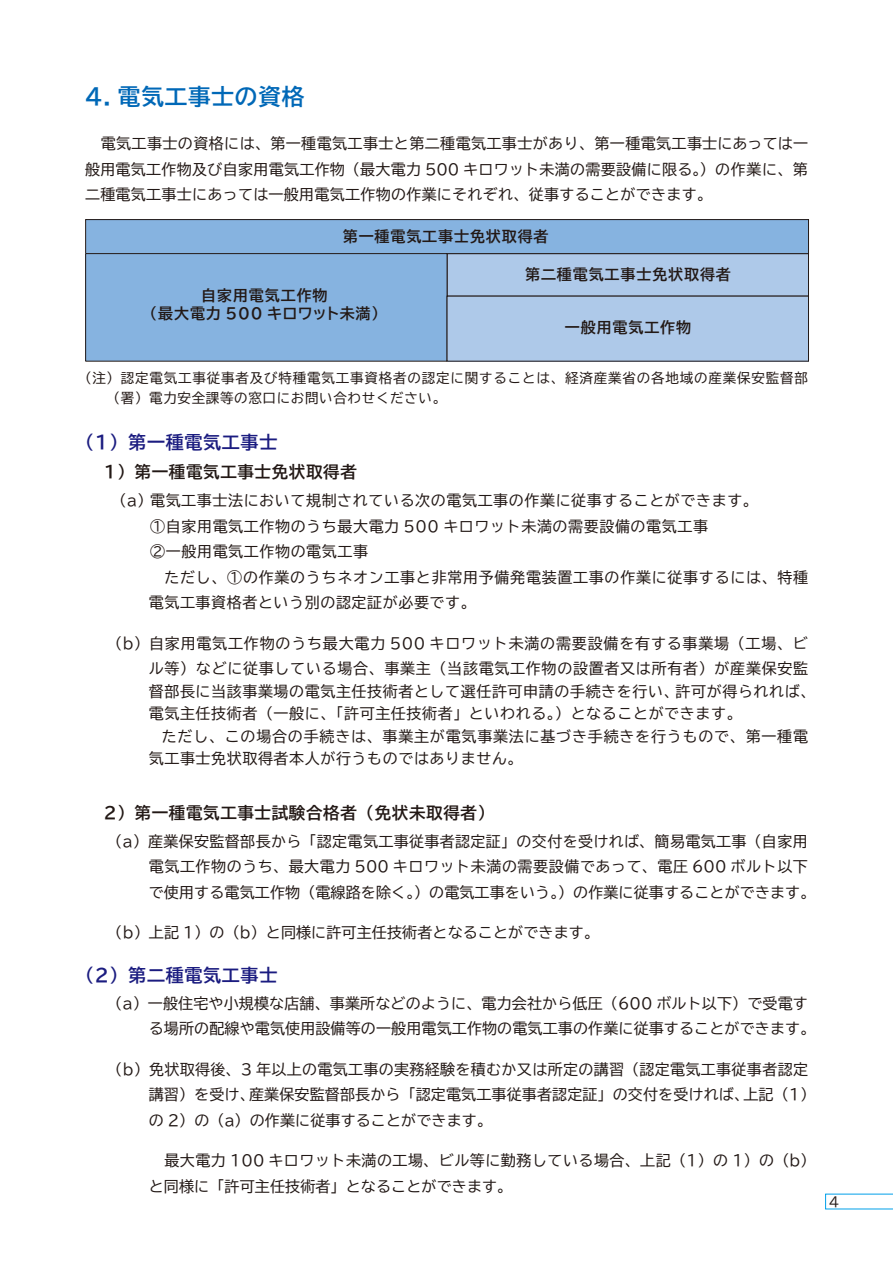
<style>
.page{position:relative;width:893px;height:1263px;background:#fff}
.page>*{position:absolute;margin:0;border:0;box-sizing:border-box;transform-origin:0 0}
.t1{font:700 22.5px "TBUD Go Std";letter-spacing:.04em;color:#0068b7}
.t2{font:700 18px "TBUD Go Std";letter-spacing:.04em;color:#1b1c80}
.t3{font:700 16.5px "TBUD Go Std";letter-spacing:.04em;color:#221815}
.t4{font:15px/25.5px "TBUD Go Std";letter-spacing:.04em;color:#221815}
.t5{font:15px/25.5px "TBUD Go Std";letter-spacing:.01em;color:#221815}
.t6{font:700 15px/18px "TBUD Go Std";letter-spacing:.06em;color:#231916;text-align:center}
.t7{font:13.5px/19.5px "TBUD Go Std";letter-spacing:.06em;color:#221815}
</style>
<div class="page">
<svg style="left:825px;top:1194px;width:68px;height:15px"></svg>
<div style="left:447px;top:254px;width:361px;height:42px;background:#aec9e9"></div>
<div style="left:86px;top:220px;width:722px;height:34px;background:#86b3e0"></div>
<div style="left:85px;top:219px;width:724px;height:35px;border:1px solid #231916"></div>
<div style="left:86px;top:254px;width:361px;height:107px;background:#86b3e0"></div>
<div style="left:85px;top:253px;width:362px;height:108px;border:1px solid #231916"></div>
<div style="left:447px;top:296px;width:361px;height:65px;background:#aec9e9"></div>
<h1 class="t1" style="left:85px;top:78px;width:221px">4. 電気工事士の資格</h1>
<p class="t4" style="left:85px;top:131px;width:724px;text-align:justify">　電気工事士の資格には、第一種電気工事士と第二種電気工事士があり、第一種電気工事士にあっては一般用電気工作物及び自家用電気工作物（最大電力 500 キロワット未満の需要設備に限る。）の作業に、第二種電気工事士にあっては一般用電気工作物の作業にそれぞれ、従事することができます。</p>
<p class="t6" style="left:343px;top:227px;width:207px">第一種電気工事士免状取得者</p>
<p class="t6" style="left:142px;top:287px;width:246px">自家用電気工作物<br>（最大電力 500 キロワット未満）</p>
<p class="t6" style="left:525px;top:266px;width:207px">第二種電気工事士免状取得者</p>
<p class="t6" style="left:565px;top:319px;width:128px">一般用電気工作物</p>
<p class="t7" style="left:107px;top:368px;width:703px;text-indent:-28px">（注）認定電気工事従事者及び特種電気工事資格者の認定に関することは、経済産業省の各地域の産業保安監督部（署）電力安全課等の窓口にお問い合わせください。</p>
<p class="t2" style="left:76px;top:427px;width:203px">（1）第一種電気工事士</p>
<p class="t3" style="left:104px;top:459px;width:255px">1）第一種電気工事士免状取得者</p>
<p class="t4" style="left:119px;top:488px;width:640px;text-indent:-8px">（a）電気工事士法において規制されている次の電気工事の作業に従事することができます。　　①自家用電気工作物のうち最大電力 500 キロワット未満の需要設備の電気工事<br>　　②一般用電気工作物の電気工事</p>
<p class="t4" style="left:149px;top:564px;width:661px">　ただし、①の作業のうちネオン工事と非常用予備発電装置工事の作業に従事するには、特種電気工事資格者という別の認定証が必要です。</p>
<p class="t4" style="left:107px;top:630px;width:702px;text-align:right">（b）　自家用電気工作物のうち最大電力 500 キロワット未満の需要設備を有する事業場（工場、ビル等）などに従事している場合、事業主（当該電気工作物の設置者又は所有者）が産業保安監</p>
<p class="t4" style="left:149px;top:678px;width:668px">督部長に当該事業場の電気主任技術者として選任許可申請の手続きを行い、許可が得られれば、</p>
<p class="t4" style="left:149px;top:701px;width:594px">電気主任技術者（一般に、「許可主任技術者」といわれる。）となることができます。</p>
<p class="t4" style="left:115px;top:723px;width:695px">　　　ただし、この場合の手続きは、事業主が電気事業法に基づき手続きを行うもので、第一種電</p>
<p class="t4" style="left:149px;top:746px;width:375px">気工事士免状取得者本人が行うものではありません。</p>
<p class="t3" style="left:104px;top:799px;width:392px">2）第一種電気工事士試験合格者（免状未取得者）</p>
<p class="t4" style="left:149px;top:828px;width:668px;text-indent:-42px">（a）　産業保安監督部長から「認定電気工事従事者認定証」の交付を受ければ、簡易電気工事（自家用電気工作物のうち、最大電力 500 キロワット未満の需要設備であって、電圧 600 ボルト以下で使用する電気工作物（電線路を除く。）の電気工事をいう。）の作業に従事することができます。</p>
<p class="t5" style="left:107px;top:920px;width:493px">（b）　上記 1）の（b）と同様に許可主任技術者となることができます。</p>
<p class="t2" style="left:76px;top:960px;width:203px">（2）第二種電気工事士</p>
<p class="t5" style="left:149px;top:990px;width:668px;text-indent:-42px">（a）　一般住宅や小規模な店舗、事業所などのように、電力会社から低圧（600 ボルト以下）で受電する場所の配線や電気使用設備等の一般用電気工作物の電気工事の作業に従事することができます。</p>
<p class="t5" style="left:149px;top:1056px;width:668px;text-indent:-42px">（b）　免状取得後、3 年以上の電気工事の実務経験を積むか又は所定の講習（認定電気工事従事者認定講習）を受け、産業保安監督部長から「認定電気工事従事者認定証」の交付を受ければ、上記（1）の 2）の（a）の作業に従事することができます。</p>
<p class="t4" style="left:149px;top:1148px;width:668px">　最大電力 100 キロワット未満の工場、ビル等に勤務している場合、上記（1）の 1）の（b）と同様に「許可主任技術者」となることができます。</p>
<p class="t7" style="left:829px;top:1192px;width:12px">4</p>
</div>
